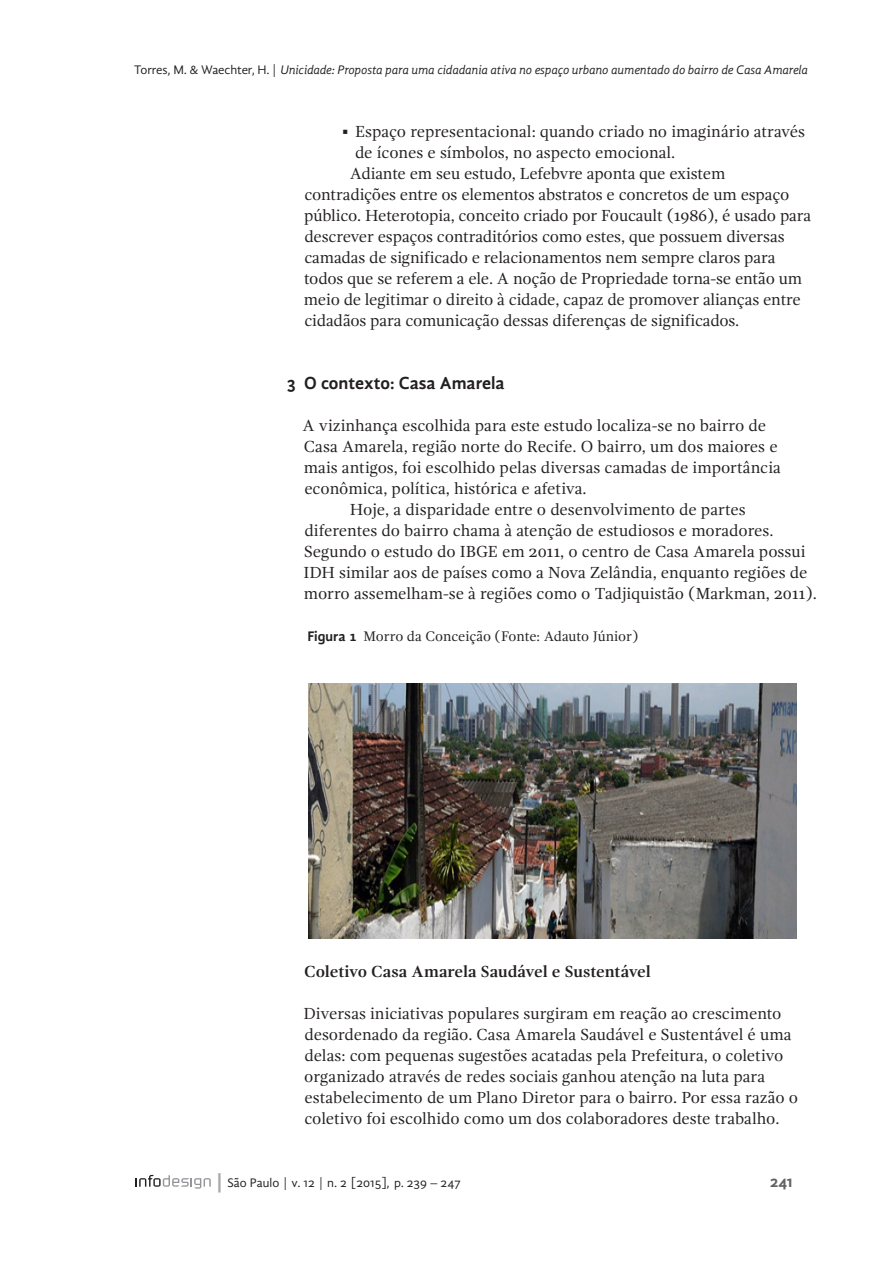
<style>
.page{position:relative;width:893px;height:1263px;background:#fff}
.page>*{position:absolute;margin:0;border:0;box-sizing:border-box;transform-origin:0 0}
.t1{font:700 18px "Gandhi Sans";color:#231f20}
.PT_Corpo_de_texto{font:16.5px/21px "Gandhi Serif";letter-spacing:-.01em;color:#231f20}
.PT_Corpo_de_texto_Re{font:16.5px/21px "Gandhi Serif";color:#231f20}
.PT_Corpo_de_texto_Re-2{font:700 16.5px "Gandhi Serif";color:#231f20}
.t2{font:700 16.5px "Gandhi Sans";color:#636366}
.t3{font:14.25px "Gandhi Serif";letter-spacing:-.005em;color:#231f20}
.t4{font:italic 12.75px "Gandhi Sans";letter-spacing:-.01em;color:#231f20}
.t5{font:12.75px "Gandhi Sans";color:#231f20}
.s1{font-style:normal}
.s2{font-family:"Gandhi Sans";font-weight:700}
.s3{font-size:19.2px;color:#a8a9ad}
</style>
<div class="page">
<svg style="left:136px;top:1175px;width:75px;height:13px"></svg>
<img style="left:309px;top:683px;width:487px;height:256px">
<p class="t4" style="left:134px;top:62px;width:675px"><span class="s1">Torres, M. &amp; Waechter, H. |</span> Unicidade: Proposta para uma cidadania ativa no espaço urbano aumentado do bairro de Casa Amarela</p>
<p class="PT_Corpo_de_texto" style="left:355px;top:121px;width:452px;text-indent:-13px">▪ Espaço representacional: quando criado no imaginário através de ícones e símbolos, no aspecto emocional.</p>
<p class="PT_Corpo_de_texto" style="left:304px;top:163px;width:509px;text-indent:46px">Adiante em seu estudo, Lefebvre aponta que existem contradições entre os elementos abstratos e concretos de um espaço público. Heterotopia, conceito criado por Foucault (1986), é usado para descrever espaços contraditórios como estes, que possuem diversas camadas de significado e relacionamentos nem sempre claros para todos que se referem a ele. A noção de Propriedade torna-se então um meio de legitimar o direito à cidade, capaz de promover alianças entre cidadãos para comunicação dessas diferenças de significados.</p>
<p class="t1" style="left:286px;top:372px;width:220px">3 O contexto: Casa Amarela</p>
<p class="PT_Corpo_de_texto_Re" style="left:302px;top:415px;width:480px">A vizinhança escolhida para este estudo localiza-se no bairro de Casa Amarela, região norte do Recife. O bairro, um dos maiores e mais antigos, foi escolhido pelas diversas camadas de importância econômica, política, histórica e afetiva.</p>
<p class="PT_Corpo_de_texto" style="left:303px;top:499px;width:515px;text-indent:46px">Hoje, a disparidade entre o desenvolvimento de partes diferentes do bairro chama à atenção de estudiosos e moradores.<br>Segundo o estudo do IBGE em 2011, o centro de Casa Amarela possui IDH similar aos de países como a Nova Zelândia, enquanto regiões de morro assemelham-se à regiões como o Tadjiquistão (Markman, 2011).</p>
<p class="t3" style="left:307px;top:628px;width:332px"><span class="s2">Figura 1</span> Morro da Conceição (Fonte: Adauto Júnior)</p>
<p class="PT_Corpo_de_texto_Re-2" style="left:304px;top:962px;width:348px">Coletivo Casa Amarela Saudável e Sustentável</p>
<p class="PT_Corpo_de_texto_Re" style="left:303px;top:1003px;width:496px">Diversas iniciativas populares surgiram em reação ao crescimento desordenado da região. Casa Amarela Saudável e Sustentável é uma delas: com pequenas sugestões acatadas pela Prefeitura, o coletivo organizado através de redes sociais ganhou atenção na luta para estabelecimento de um Plano Diretor para o bairro. Por essa razão o coletivo foi escolhido como um dos colaboradores deste trabalho.</p>
<p class="t5" style="left:214px;top:1175px;width:248px"><span class="s3">|</span>São Paulo | v. 12 | n. 2 [2015], p. 239 – 247</p>
<p class="t2" style="left:770px;top:1171px;width:24px">241</p>
</div>
